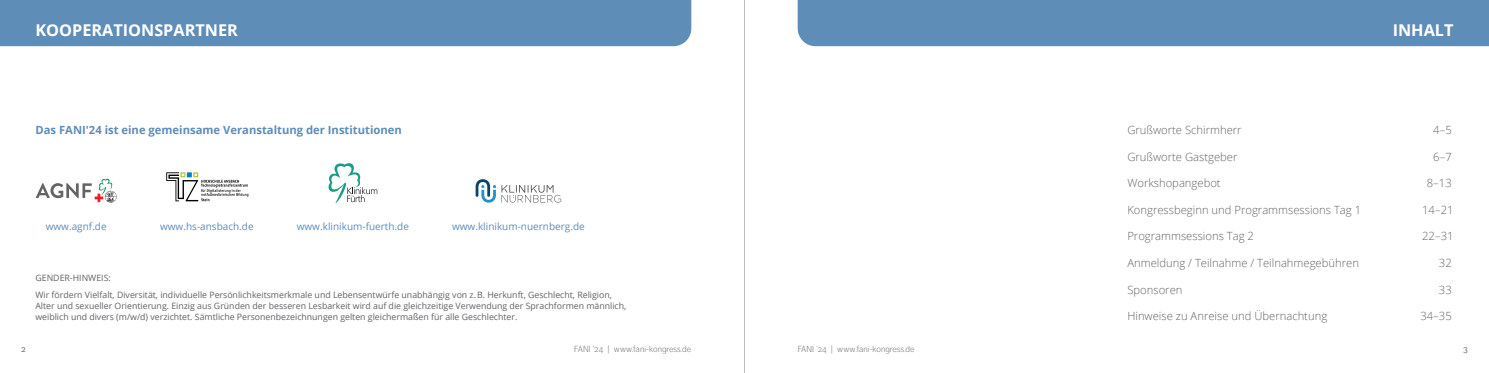
<style>
.page{position:relative;width:1489px;height:373px;background:#fff}
.page>*{position:absolute;margin:0;border:0;box-sizing:border-box;transform-origin:0 0}
.t1{font:700 16.25px "Open Sans";color:#fff}
.t2{font:300 11.25px "Open Sans";color:#636366}
.Text{font:700 11.25px "Open Sans";color:#5e8db8}
.t3{font:10px "Open Sans";color:#5e8db8}
.t4{font:8.75px/11.2px "Open Sans";color:#636366}
.t5{font:300 8.75px "Dagny Pro";color:#6c6d70}
.t6{font:8.75px "Dagny Pro";color:#6c6d70}
</style>
<div class="page">
<hr style="left:744px;top:0;width:1px;height:372px;background:#bcbdc0">
<div style="left:797px;top:0;width:691px;height:46px;background:#5e8db8"></div>
<svg style="left:328px;top:163px;width:49px;height:40px"></svg>
<svg style="left:36px;top:178px;width:81px;height:24px"></svg>
<svg style="left:475px;top:179px;width:86px;height:23px"></svg>
<svg style="left:166px;top:172px;width:82px;height:29px"></svg>
<div style="left:0;top:0;width:691px;height:46px;background:#5e8db8"></div>
<p class="t1" style="left:35px;top:18px;width:204px">KOOPERATIONSPARTNER</p>
<p class="Text" style="left:35px;top:121px;width:368px">Das FANI'24 ist eine gemeinsame Veranstaltung der Institutionen</p>
<p class="t3" style="left:46px;top:219px;width:62px">www.agnf.de</p>
<p class="t3" style="left:160px;top:219px;width:95px">www.hs-ansbach.de</p>
<p class="t3" style="left:297px;top:219px;width:114px">www.klinikum-fuerth.de</p>
<p class="t3" style="left:452px;top:219px;width:134px">www.klinikum-nuernberg.de</p>
<p class="t4" style="left:35px;top:272px;width:77px">GENDER-HINWEIS:</p>
<p class="t4" style="left:35px;top:288px;width:592px">Wir fördern Vielfalt, Diversität, individuelle Persönlichkeitsmerkmale und Lebensentwürfe unabhängig von z.B. Herkunft, Geschlecht, Religion,<br>Alter und sexueller Orientierung. Einzig aus Gründen der besseren Lesbarkeit wird auf die gleichzeitige Verwendung der Sprachformen männlich, weiblich und divers (m/w/d) verzichtet. Sämtliche Personenbezeichnungen gelten gleichermaßen für alle Geschlechter.</p>
<p class="t1" style="left:1392px;top:18px;width:62px">INHALT</p>
<p class="t2" style="left:1127px;top:122px;width:116px">Grußworte Schirmherr</p>
<p class="t2" style="left:1433px;top:122px;width:20px">4–5</p>
<p class="t2" style="left:1127px;top:148px;width:112px">Grußworte Gastgeber</p>
<p class="t2" style="left:1433px;top:148px;width:20px">6–7</p>
<p class="t2" style="left:1127px;top:175px;width:95px">Workshopangebot</p>
<p class="t2" style="left:1426px;top:175px;width:26px">8–13</p>
<p class="t2" style="left:1127px;top:201px;width:235px">Kongressbeginn und Programmsessions Tag 1</p>
<p class="t2" style="left:1421px;top:201px;width:33px">14–21</p>
<p class="t2" style="left:1127px;top:228px;width:128px">Programmsessions Tag 2</p>
<p class="t2" style="left:1421px;top:228px;width:33px">22–31</p>
<p class="t2" style="left:1127px;top:255px;width:233px">Anmeldung / Teilnahme / Teilnahmegebühren</p>
<p class="t2" style="left:1438px;top:255px;width:14px">32</p>
<p class="t2" style="left:1127px;top:281px;width:57px">Sponsoren</p>
<p class="t2" style="left:1438px;top:281px;width:14px">33</p>
<p class="t2" style="left:1127px;top:308px;width:201px">Hinweise zu Anreise und Übernachtung</p>
<p class="t2" style="left:1420px;top:308px;width:33px">34–35</p>
<p class="t6" style="left:21px;top:343px;width:6px">2</p>
<p class="t5" style="left:574px;top:343px;width:118px">FANI ’24 | www.fani-kongress.de</p>
<p class="t5" style="left:797px;top:343px;width:118px">FANI ’24 | www.fani-kongress.de</p>
<p class="t6" style="left:1462px;top:343px;width:6px">3</p>
</div>
